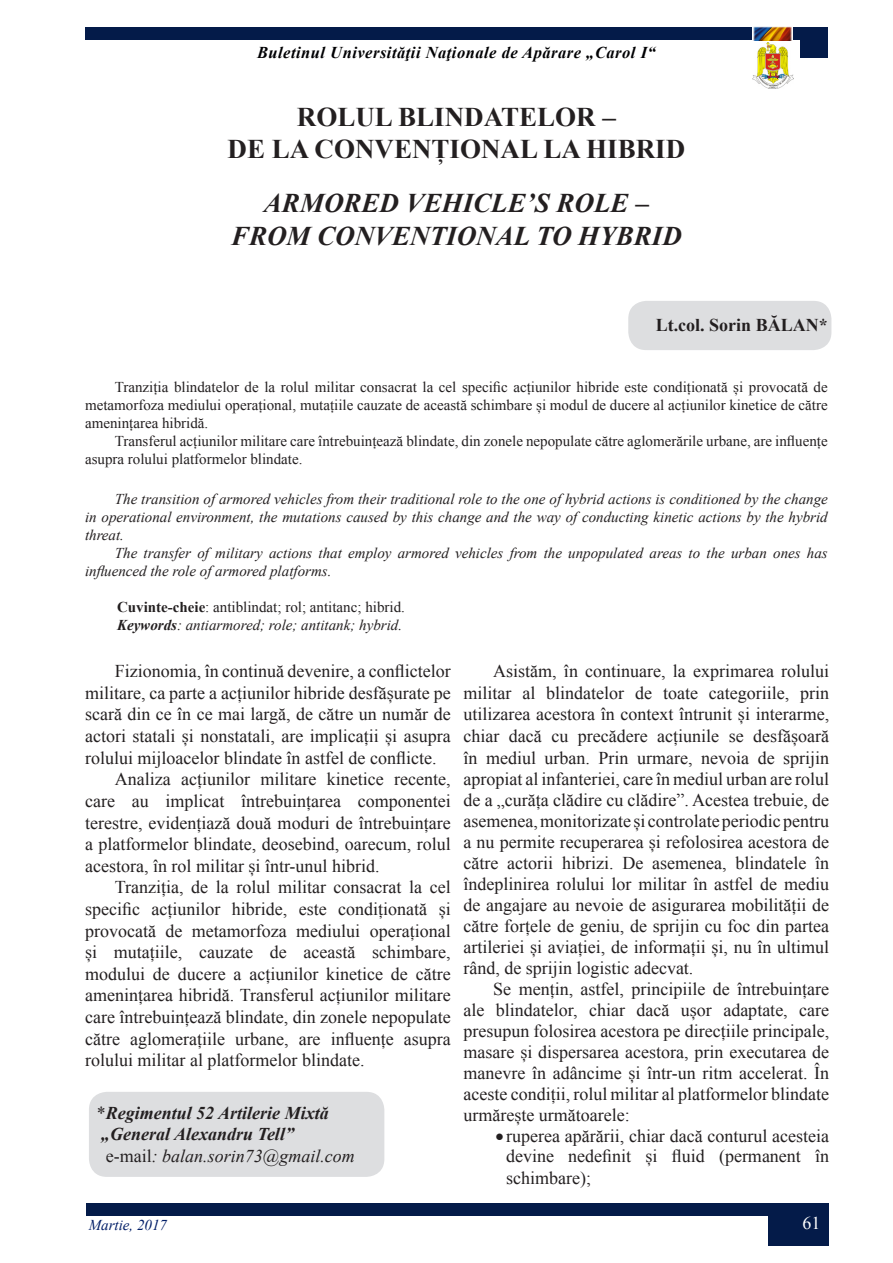
<style>
.page{position:relative;width:893px;height:1263px;background:#fff}
.page>*{position:absolute;margin:0;border:0;box-sizing:border-box;transform-origin:0 0}
.Stil1{font:italic 700 27px "Times New Roman";color:#231f20}
.t1{font:700 27px "Times New Roman";color:#231f20}
.List_Paragraph{font:18px/21.6px "Times New Roman";color:#231f20;text-align:justify}
.t2{font:italic 700 18px "Times New Roman";color:#231f20}
.t3{font:italic 18px "Times New Roman";color:#231f20}
.t4{font:700 18px "Times New Roman";color:#231f20}
.t5{font:18px "Times New Roman";color:#fff}
.t6{font:italic 700 16.5px "Times New Roman";letter-spacing:.03em;color:#000103}
.t7{font:15px/18px "Times New Roman";color:#231f20;text-align:justify}
.t8{font:italic 15px/18px "Times New Roman";color:#231f20;text-align:justify}
.t9{font:italic 15px "Times New Roman";color:#001d67}
.s1{font-weight:700}
.s2{font-weight:400;font-style:normal}
.s3{font-style:normal}
</style>
<div class="page">
<img style="left:753px;top:43px;width:40px;height:45px">
<div style="left:85px;top:27px;width:743px;height:13px;background:#041b49"></div>
<img style="left:752px;top:27px;width:40px;height:13px">
<div style="left:800px;top:36px;width:28px;height:22px;background:#041b49"></div>
<div style="left:87px;top:1203px;width:742px;height:13px;background:#041b49"></div>
<div style="left:768px;top:1216px;width:61px;height:29px;background:#041b49"></div>
<div style="left:628px;top:301px;width:203px;height:49px;background:#dddee0;border-radius:18px"></div>
<div style="left:89px;top:1092px;width:295px;height:85px;background:#dddee0;border-radius:18px"></div>
<p class="t6" style="left:257px;top:41px;width:400px">Buletinul Universităţii Naţionale de Apărare „Carol I“</p>
<p class="t1" style="left:297px;top:97px;width:321px">ROLUL BLINDATELOR ‒</p>
<p class="t1" style="left:228px;top:130px;width:459px">DE LA CONVENȚIONAL LA HIBRID</p>
<p class="Stil1" style="left:264px;top:185px;width:386px">ARMORED VEHICLE’S ROLE ‒</p>
<p class="Stil1" style="left:231px;top:217px;width:452px">FROM CONVENTIONAL TO HYBRID</p>
<p class="t4" style="left:656px;top:312px;width:174px">Lt.col. Sorin BĂLAN*</p>
<p class="t7" style="left:85px;top:378px;width:744px;text-indent:30px">Tranziția blindatelor de la rolul militar consacrat la cel specific acțiunilor hibride este condiționată și provocată de metamorfoza mediului operațional, mutațiile cauzate de această schimbare și modul de ducere al acțiunilor kinetice de către amenințarea hibridă.</p>
<p class="t7" style="left:85px;top:432px;width:744px;text-indent:30px">Transferul acțiunilor militare care întrebuințează blindate, din zonele nepopulate către aglomerările urbane, are influențe asupra rolului platformelor blindate.</p>
<p class="t8" style="left:85px;top:490px;width:744px;text-indent:30px">The transition of armored vehicles from their traditional role to the one of hybrid actions is conditioned by the change in operational environment, the mutations caused by this change and the way of conducting kinetic actions by the hybrid threat.</p>
<p class="t8" style="left:85px;top:544px;width:744px;text-indent:30px">The transfer of military actions that employ armored vehicles from the unpopulated areas to the urban ones has influenced the role of armored platforms.</p>
<p class="t7" style="left:117px;top:598px;width:289px"><span class="s1">Cuvinte-cheie</span>: antiblindat; rol; antitanc; hibrid.</p>
<p class="t8" style="left:117px;top:616px;width:287px"><span class="s1">Keywords</span>: antiarmored; role; antitank; hybrid.</p>
<p class="List_Paragraph" style="left:85px;top:660px;width:367px;text-indent:30px">Fizionomia, în continuă devenire, a conflictelor militare, ca parte a acțiunilor hibride desfășurate pe scară din ce în ce mai largă, de către un număr de actori statali și nonstatali, are implicații și asupra rolului mijloacelor blindate în astfel de conflicte.</p>
<p class="List_Paragraph" style="left:85px;top:768px;width:367px;text-indent:30px">Analiza acțiunilor militare kinetice recente, care au implicat întrebuințarea componentei terestre, evidențiază două moduri de întrebuințare a platformelor blindate, deosebind, oarecum, rolul acestora, în rol militar și într-unul hibrid.</p>
<p class="List_Paragraph" style="left:85px;top:876px;width:367px;text-indent:30px">Tranziția, de la rolul militar consacrat la cel specific acțiunilor hibride, este condiționată și provocată de metamorfoza mediului operațional și mutațiile, cauzate de această schimbare, modului de ducere a acțiunilor kinetice de către amenințarea hibridă. Transferul acțiunilor militare care întrebuințează blindate, din zonele nepopulate către aglomerațiile urbane, are influențe asupra rolului militar al platformelor blindate.</p>
<p class="t2" style="left:97px;top:1100px;width:233px"><span class="s2">*</span>Regimentul 52 Artilerie Mixtă</p>
<p class="t2" style="left:101px;top:1122px;width:194px">„General Alexandru Tell”</p>
<p class="t3" style="left:106px;top:1143px;width:251px"><span class="s3">e-mail</span>: balan.sorin73@gmail.com</p>
<p class="List_Paragraph" style="left:463px;top:660px;width:367px;line-height:21.1px;text-indent:30px">Asistăm, în continuare, la exprimarea rolului militar al blindatelor de toate categoriile, prin utilizarea acestora în context întrunit și interarme, chiar dacă cu precădere acțiunile se desfășoară în mediul urban. Prin urmare, nevoia de sprijin apropiat al infanteriei, care în mediul urban are rolul de a „curăța clădire cu clădire”. Acestea trebuie, de asemenea, monitorizate și controlate periodic pentru a nu permite recuperarea și refolosirea acestora de către actorii hibrizi. De asemenea, blindatele în îndeplinirea rolului lor militar în astfel de mediu de angajare au nevoie de asigurarea mobilității de către forțele de geniu, de sprijin cu foc din partea artileriei și aviației, de informații și, nu în ultimul rând, de sprijin logistic adecvat.</p>
<p class="List_Paragraph" style="left:463px;top:977px;width:367px;line-height:21px;text-indent:30px">Se mențin, astfel, principiile de întrebuințare ale blindatelor, chiar dacă ușor adaptate, care presupun folosirea acestora pe direcțiile principale, masare și dispersarea acestora, prin executarea de manevre în adâncime și într-un ritm accelerat. În aceste condiții, rolul militar al platformelor blindate urmărește următoarele:</p>
<p class="List_Paragraph" style="left:506px;top:1124px;width:325px;line-height:21.1px;text-indent:-11px">•ruperea apărării, chiar dacă conturul acesteia devine nedefinit și fluid (permanent în schimbare);</p>
<p class="t9" style="left:89px;top:1215px;width:80px">Martie, 2017</p>
<p class="t5" style="left:802px;top:1210px;width:19px">61</p>
</div>
